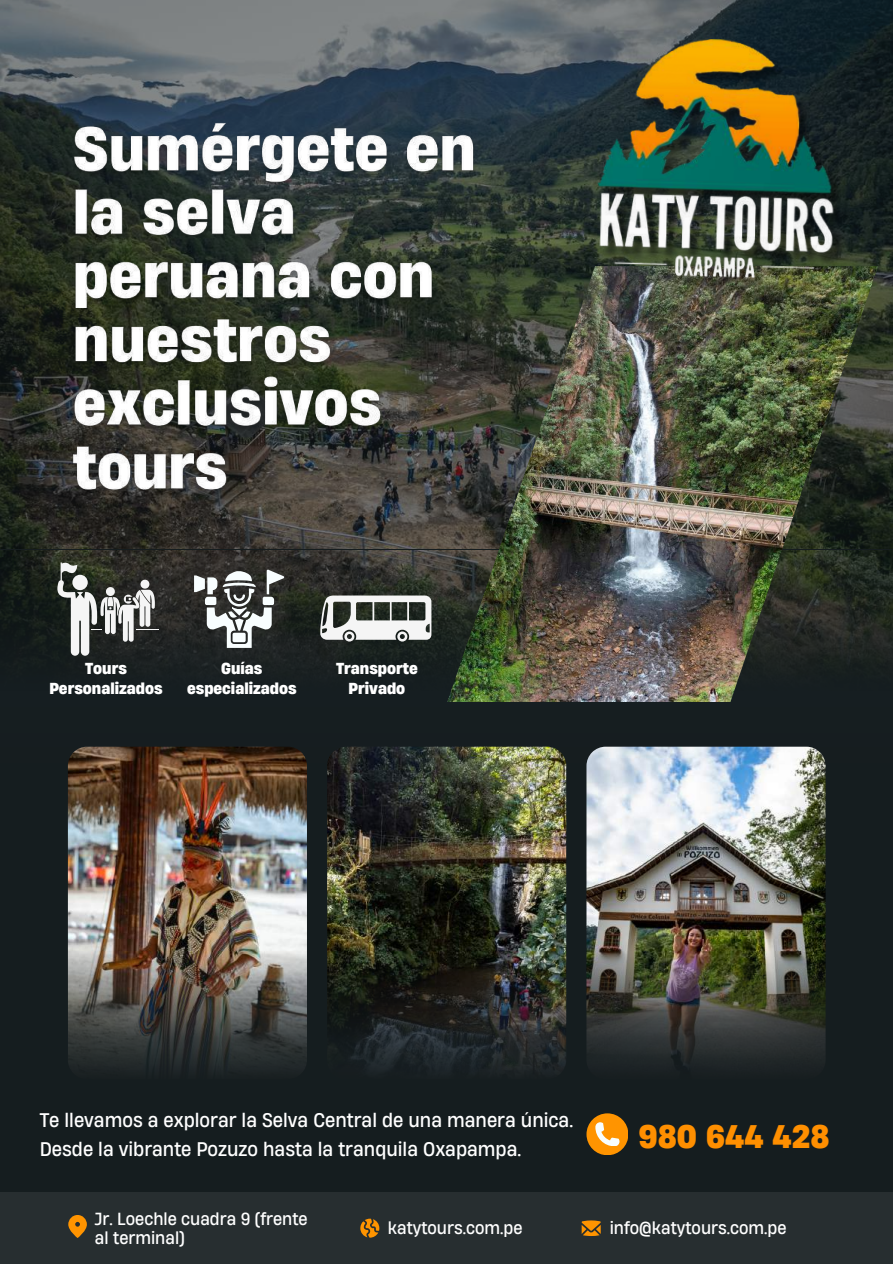
<style>
.page{position:relative;width:893px;height:1264px;background:#fff}
.page>*{position:absolute;margin:0;border:0;box-sizing:border-box;transform-origin:0 0}
.t1{font:700 30.75px "Heading Now 66";color:#ff8f00}
.t2{font:18.6px/29.1px "Heading Now 64";color:#fff}
.t3{font:16.5px/19.2px "Heading Now 64";color:#fff}
.t4{font:700 15px/20.2px "Heading Now 66";color:#fff;text-align:center}
</style>
<div class="page">
<div style="left:0;top:0;width:892px;height:1263px;background:#151d1f"></div>
<img style="left:0;top:0;width:892px;height:549px">
<svg style="left:0;top:550px;width:892px;height:152px"></svg>
<img style="left:446px;top:266px;width:432px;height:435px">
<img style="left:68px;top:746px;width:239px;height:204px">
<img style="left:327px;top:746px;width:239px;height:204px">
<img style="left:586px;top:746px;width:239px;height:204px">
<div style="left:0;top:1191px;width:892px;height:72px;background:#272e30"></div>
<svg style="left:360px;top:1218px;width:19px;height:19px"></svg>
<svg style="left:68px;top:1215px;width:19px;height:22px"></svg>
<svg style="left:581px;top:1220px;width:19px;height:15px"></svg>
<div style="left:586px;top:1113px;width:42px;height:42px;background:#ff9400;border-radius:50%"></div>
<svg style="left:595px;top:1122px;width:24px;height:23px"></svg>
<img style="left:68px;top:950px;width:239px;height:122px">
<svg style="left:327px;top:950px;width:239px;height:122px"></svg>
<img style="left:586px;top:950px;width:239px;height:116px">
<svg style="left:57px;top:561px;width:102px;height:94px"></svg>
<svg style="left:320px;top:595px;width:111px;height:46px"></svg>
<svg style="left:194px;top:569px;width:90px;height:79px"></svg>
<img style="left:485px;top:0;width:407px;height:401px">
<img style="left:67px;top:109px;width:412px;height:394px">
<p class="t4" style="left:49px;top:658px;width:115px">Tours<br>Personalizados</p>
<p class="t4" style="left:187px;top:658px;width:111px">Guías especializados</p>
<p class="t4" style="left:336px;top:658px;width:83px">Transporte<br>Privado</p>
<p class="t2" style="left:40px;top:1104px;width:535px">Te llevamos a explorar la Selva Central de una manera única.<br>Desde la vibrante Pozuzo hasta la tranquila Oxapampa.</p>
<h1 class="t1" style="left:638px;top:1115px;width:192px">980 644 428</h1>
<p class="t3" style="left:95px;top:1208px;width:214px">Jr. Loechle cuadra 9 (frente al terminal)</p>
<p class="t3" style="left:388px;top:1218px;width:136px">katytours.com.pe</p>
<p class="t3" style="left:609px;top:1218px;width:178px">info@katytours.com.pe</p>
</div>
